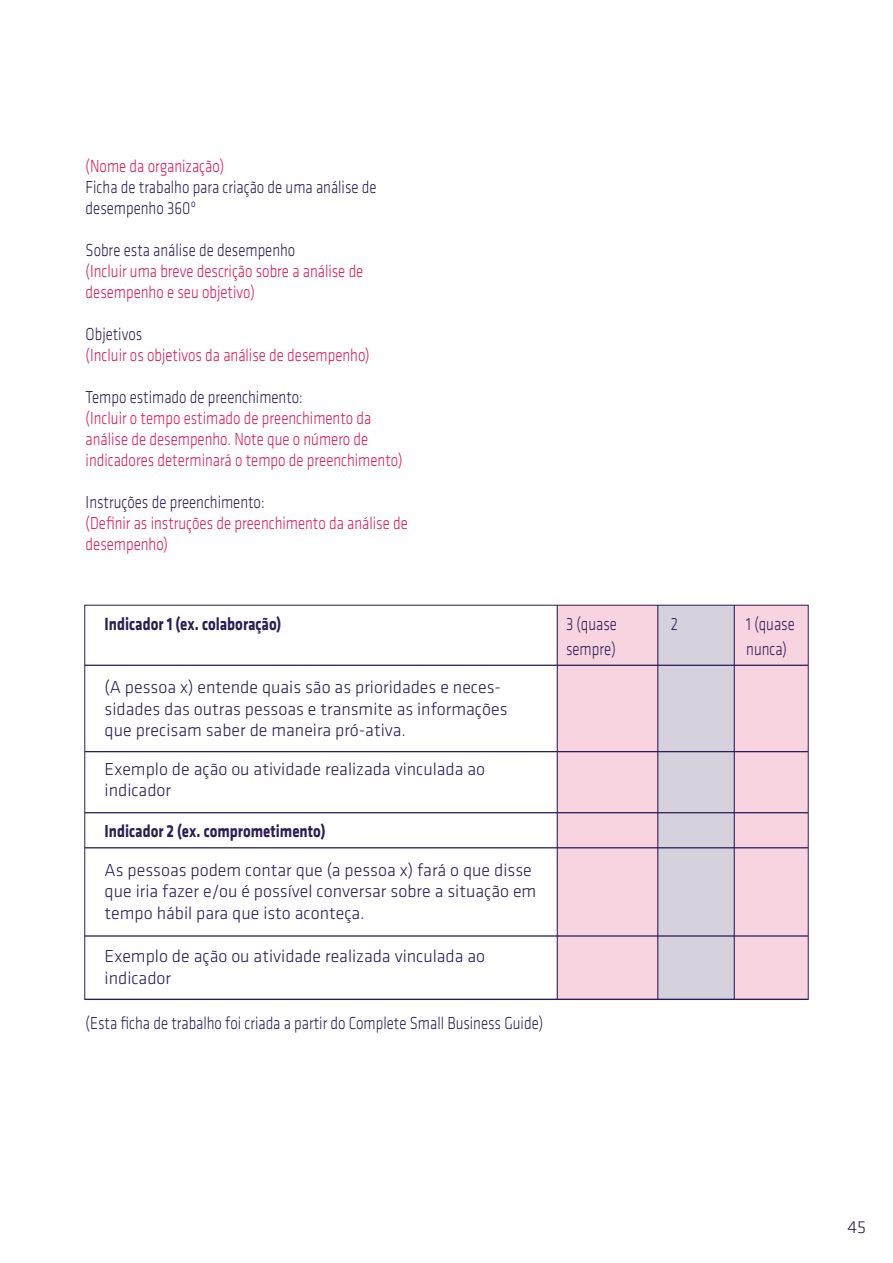
<style>
.page{position:relative;width:893px;height:1263px;background:#fff}
.page>*{position:absolute;margin:0;border:0;box-sizing:border-box;transform-origin:0 0}
.t1{font:300 18.3px/24.5px "Klavika";color:#2c1d54;scale:.81 1}
.t2{font:700 18.3px "Klavika";color:#2c1d54;scale:.81 1}
.t3{font:300 18px/21.6px "Klavika";color:#2c1d54}
.t4{font:300 18px/21px "Klavika";color:#d8195e;scale:.83 1}
.t5{font:300 18px/21px "Klavika";color:#2c1d54;scale:.83 1}
.t6{font:700 18px "Klavika";color:#2c1d54;scale:.83 1}
</style>
<div class="page">
<div style="left:557px;top:605px;width:101px;height:394px;background:#f8d3e0"></div>
<div style="left:734px;top:605px;width:74px;height:394px;background:#f8d3e0"></div>
<div style="left:658px;top:605px;width:76px;height:394px;background:#d5d2de"></div>
<hr style="left:85px;top:665px;width:723px;height:1px;background:#2c1d54">
<hr style="left:85px;top:751px;width:723px;height:1px;background:#2c1d54">
<hr style="left:85px;top:812px;width:723px;height:1px;background:#2c1d54">
<hr style="left:85px;top:847px;width:723px;height:1px;background:#2c1d54">
<hr style="left:85px;top:935px;width:723px;height:2px;background:#2c1d54">
<hr style="left:557px;top:605px;width:1px;height:394px;background:#2c1d54">
<hr style="left:657px;top:605px;width:1px;height:394px;background:#2c1d54">
<hr style="left:734px;top:605px;width:1px;height:394px;background:#2c1d54">
<p class="t4" style="left:86px;top:156px;width:168px">(Nome da organização)</p>
<p class="t5" style="left:86px;top:177px;width:352px">Ficha de trabalho para criação de uma análise de desempenho 360º</p>
<p class="t5" style="left:86px;top:240px;width:254px">Sobre esta análise de desempenho</p>
<p class="t4" style="left:86px;top:261px;width:336px">(Incluir uma breve descrição sobre a análise de desempenho e seu objetivo)</p>
<p class="t5" style="left:86px;top:324px;width:70px">Objetivos</p>
<p class="t4" style="left:86px;top:345px;width:344px">(Incluir os objetivos da análise de desempenho)</p>
<p class="t5" style="left:86px;top:387px;width:263px">Tempo estimado de preenchimento:</p>
<p class="t4" style="left:86px;top:408px;width:383px">(Incluir o tempo estimado de preenchimento da análise de desempenho. Note que o número de indicadores determinará o tempo de preenchimento)</p>
<p class="t5" style="left:86px;top:492px;width:217px">Instruções de preenchimento:</p>
<p class="t4" style="left:86px;top:513px;width:390px">(Definir as instruções de preenchimento da análise de desempenho)</p>
<p class="t2" style="left:105px;top:614px;width:220px">Indicador 1 (ex. colaboração)</p>
<p class="t3" style="left:105px;top:676px;width:404px">(A pessoa x) entende quais são as prioridades e neces&shy;sidades das outras pessoas e transmite as informações que precisam saber de maneira pró-ativa.</p>
<p class="t3" style="left:105px;top:758px;width:382px">Exemplo de ação ou atividade realizada vinculada ao indicador</p>
<p class="t6" style="left:105px;top:821px;width:268px">Indicador 2 (ex. comprometimento)</p>
<p class="t3" style="left:105px;top:859px;width:433px">As pessoas podem contar que (a pessoa x) fará o que disse que iria fazer e/ou é possível conversar sobre a situação em tempo hábil para que isto aconteça.</p>
<p class="t3" style="left:105px;top:946px;width:382px">Exemplo de ação ou atividade realizada vinculada ao indicador</p>
<p class="t5" style="left:86px;top:1013px;width:553px">(Esta ficha de trabalho foi criada a partir do Complete Small Business Guide)</p>
<p class="t1" style="left:566px;top:612px;width:64px">3 (quase sempre)</p>
<p class="t1" style="left:671px;top:612px;width:10px">2</p>
<p class="t1" style="left:746px;top:612px;width:61px">1 (quase nunca)</p>
<p class="t3" style="left:847px;top:1216px;width:20px">45</p>
</div>
